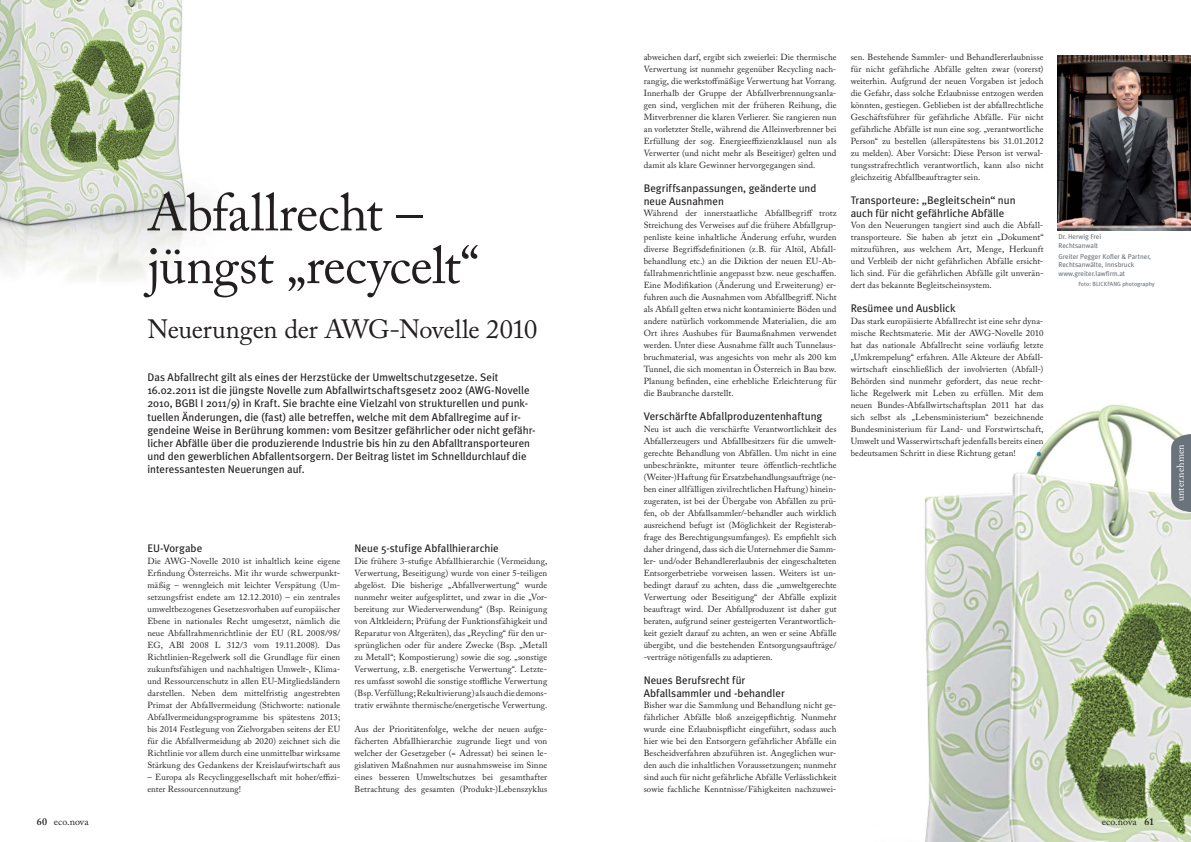
<style>
.page{position:relative;width:1191px;height:842px;background:#fff}
.page>*{position:absolute;margin:0;border:0;box-sizing:border-box;transform-origin:0 0}
.t1{font:52.7px/52.7px "Adobe Caslon Pro";letter-spacing:-.015em;color:#231f20}
.t2{font:30px "Meta Plus";color:#3985a0}
.t3{font:26.4px "Adobe Caslon Pro";letter-spacing:-.01em;color:#231f20}
.t4{font:11px/13.2px "Meta Plus";color:#231f20}
.t5{font:10px "Adobe Caslon Pro";letter-spacing:.005em;color:#231f20}
.t6{font:10px "Adobe Caslon Pro";color:#fff}
.t7{font:8.8px/12px "Adobe Caslon Pro";letter-spacing:.015em;color:#231f20;text-align:justify}
.t8{font:7px/8.4px "Meta Plus";color:#6a737b}
.t9{font:6px "Meta Plus";color:#6a737b}
.s1{font-weight:600}
</style>
<div class="page">
<img style="left:924px;top:404px;width:267px;height:438px">
<img style="left:0;top:0;width:213px;height:281px">
<img style="left:1057px;top:56px;width:134px;height:174px">
<svg style="left:1171px;top:431px;width:20px;height:84px;background:#7c8489"></svg>
<h1 class="t1" style="left:147px;top:190px;width:333px">Abfallrecht – jüngst „recycelt“</h1>
<h3 class="t3" style="left:147px;top:318px;width:391px">Neuerungen der AWG-Novelle 2010</h3>
<p class="t4" style="left:147px;top:371px;width:389px">Das Abfallrecht gilt als eines der Herzstücke der Umweltschutzgesetze. Seit 16.02.2011 ist die jüngste Novelle zum Abfallwirtschaftsgesetz 2002 (AWG-Novelle 2010, BGBl I 2011/9) in Kraft. Sie brachte eine Vielzahl von strukturellen und punk&shy;tuellen Änderungen, die (fast) alle betreffen, welche mit dem Abfallregime auf ir&shy;gendeine Weise in Berührung kommen: vom Besitzer gefährlicher oder nicht gefähr&shy;licher Abfälle über die produzierende Industrie bis hin zu den Abfalltransporteuren und den gewerblichen Abfallentsorgern. Der Beitrag listet im Schnelldurchlauf die interessantesten Neuerungen auf.</p>
<p class="t4" style="left:147px;top:542px;width:56px">EU-Vorgabe</p>
<p class="t7" style="left:147px;top:556px;width:194px">Die AWG-Novelle 2010 ist inhaltlich keine eigene Erfindung Österreichs. Mit ihr wurde schwerpunkt&shy;mäßig – wenngleich mit leichter Verspätung (Um&shy;setzungsfrist endete am 12.12.2010) – ein zentrales umweltbezogenes Gesetzesvorhaben auf europäischer Ebene in nationales Recht umgesetzt, nämlich die neue Abfallrahmenrichtlinie der EU (RL 2008/98/ EG, ABl 2008 L 312/3 vom 19.11.2008). Das Richtlinien-Regelwerk soll die Grundlage für einen zukunftsfähigen und nachhaltigen Umwelt-, Klima&shy;und Ressourcenschutz in allen EU-Mitgliedsländern darstellen. Neben dem mittelfristig angestrebten Primat der Abfallvermeidung (Stichworte: nationale Abfallvermeidungsprogramme bis spätestens 2013; bis 2014 Festlegung von Zielvorgaben seitens der EU für die Abfallvermeidung ab 2020) zeichnet sich die Richtlinie vor allem durch eine unmittelbar wirksame Stärkung des Gedankens der Kreislaufwirtschaft aus</p>
<p class="t7" style="left:147px;top:772px;width:194px">– Europa als Recyclinggesellschaft mit hoher/effizi&shy;enter Ressourcennutzung!</p>
<p class="t4" style="left:354px;top:542px;width:146px">Neue 5-stufige Abfallhierarchie</p>
<p class="t7" style="left:354px;top:556px;width:194px">Die frühere 3-stufige Abfallhierarchie (Vermeidung, Verwertung, Beseitigung) wurde von einer 5-teiligen abgelöst. Die bisherige „Abfallverwertung“ wurde nunmehr weiter aufgesplittet, und zwar in die „Vor&shy;bereitung zur Wiederverwendung“ (Bsp. Reinigung von Altkleidern; Prüfung der Funktionsfähigkeit und Reparatur von Altgeräten), das „Reycling“ für den ur&shy;sprünglichen oder für andere Zwecke (Bsp. „Metall zu Metall“; Kompostierung) sowie die sog. „sonstige Verwertung, z.B. energetische Verwertung“. Letzte&shy;res umfasst sowohl die sonstige stoffliche Verwertung (Bsp. Verfüllung; Rekultivierung) als auch die demons&shy;trativ erwähnte thermische/energetische Verwertung.</p>
<p class="t7" style="left:354px;top:724px;width:194px">Aus der Prioritätenfolge, welche der neuen aufge&shy;fächerten Abfallhierarchie zugrunde liegt und von welcher der Gesetzgeber (= Adressat) bei seinen le&shy;gislativen Maßnahmen nur ausnahmsweise im Sinne eines besseren Umweltschutzes bei gesamthafter Betrachtung des gesamten (Produkt-)Lebenszyklus</p>
<p class="t7" style="left:643px;top:52px;width:194px">abweichen darf, ergibt sich zweierlei: Die thermische Verwertung ist nunmehr gegenüber Recycling nach&shy;rangig, die werkstoffmäßige Verwertung hat Vorrang.<br>Innerhalb der Gruppe der Abfallverbrennungsanla&shy;gen sind, verglichen mit der früheren Reihung, die Mitverbrenner die klaren Verlierer. Sie rangieren nun an vorletzter Stelle, während die Alleinverbrenner bei Erfüllung der sog. Energieeffizienzklausel nun als Verwerter (und nicht mehr als Beseitiger) gelten und damit als klare Gewinner hervorgegangen sind.</p>
<p class="t4" style="left:643px;top:182px;width:174px">Begriffsanpassungen, geänderte und neue Ausnahmen</p>
<p class="t7" style="left:643px;top:208px;width:194px">Während der innerstaatliche Abfallbegriff trotz Streichung des Verweises auf die frühere Abfallgrup&shy;penliste keine inhaltliche Änderung erfuhr, wurden diverse Begriffsdefinitionen (z.B. für Altöl, Abfall&shy;behandlung etc.) an die Diktion der neuen EU-Ab&shy;fallrahmenrichtlinie angepasst bzw. neue geschaffen.<br>Eine Modifikation (Änderung und Erweiterung) er&shy;fuhren auch die Ausnahmen vom Abfallbegriff. Nicht als Abfall gelten etwa nicht kontaminierte Böden und andere natürlich vorkommende Materialien, die am Ort ihres Aushubes für Baumaßnahmen verwendet werden. Unter diese Ausnahme fällt auch Tunnelaus&shy;bruchmaterial, was angesichts von mehr als 200 km Tunnel, die sich momentan in Österreich in Bau bzw.<br>Planung befinden, eine erhebliche Erleichterung für die Baubranche darstellt.</p>
<p class="t4" style="left:643px;top:410px;width:180px">Verschärfte Abfallproduzentenhaftung</p>
<p class="t7" style="left:643px;top:424px;width:194px">Neu ist auch die verschärfte Verantwortlichkeit des Abfallerzeugers und Abfallbesitzers für die umwelt&shy;gerechte Behandlung von Abfällen. Um nicht in eine unbeschränkte, mitunter teure öffentlich-rechtliche (Weiter-)Haftung für Ersatzbehandlungsaufträge (ne&shy;ben einer allfälligen zivilrechtlichen Haftung) hinein&shy;zugeraten, ist bei der Übergabe von Abfällen zu prü&shy;fen, ob der Abfallsammler/-behandler auch wirklich ausreichend befugt ist (Möglichkeit der Registerab&shy;frage des Berechtigungsumfanges). Es empfiehlt sich daher dringend, dass sich die Unternehmer die Samm&shy;ler- und/oder Behandlererlaubnis der eingeschalteten Entsorgerbetriebe vorweisen lassen. Weiters ist un&shy;bedingt darauf zu achten, dass die „umweltgerechte Verwertung oder Beseitigung“ der Abfälle explizit beauftragt wird. Der Abfallproduzent ist daher gut beraten, aufgrund seiner gesteigerten Verantwortlich&shy;keit gezielt darauf zu achten, an wen er seine Abfälle übergibt, und die bestehenden Entsorgungsaufträge/ -verträge nötigenfalls zu adaptieren.</p>
<p class="t4" style="left:643px;top:674px;width:143px">Neues Berufsrecht für<br>Abfallsammler und -behandler</p>
<p class="t7" style="left:643px;top:700px;width:194px">Bisher war die Sammlung und Behandlung nicht ge&shy;fährlicher Abfälle bloß anzeigepflichtig. Nunmehr wurde eine Erlaubnispflicht eingeführt, sodass auch hier wie bei den Entsorgern gefährlicher Abfälle ein Bescheidverfahren abzuführen ist. Angeglichen wur&shy;den auch die inhaltlichen Voraussetzungen; nunmehr sind auch für nicht gefährliche Abfälle Verlässlichkeit sowie fachliche Kenntnisse/Fähigkeiten nachzuwei-</p>
<p class="t7" style="left:850px;top:52px;width:194px">sen. Bestehende Sammler- und Behandlererlaubnisse für nicht gefährliche Abfälle gelten zwar (vorerst) weiterhin. Aufgrund der neuen Vorgaben ist jedoch die Gefahr, dass solche Erlaubnisse entzogen werden könnten, gestiegen. Geblieben ist der abfallrechtliche Geschäftsführer für gefährliche Abfälle. Für nicht gefährliche Abfälle ist nun eine sog. „verantwortliche Person“ zu bestellen (allerspätestens bis 31.01.2012 zu melden). Aber Vorsicht: Diese Person ist verwal&shy;tungsstrafrechtlich verantwortlich, kann also nicht gleichzeitig Abfallbeauftragter sein.</p>
<p class="t4" style="left:850px;top:194px;width:166px">Transporteure: „Begleitschein“ nun auch für nicht gefährliche Abfälle</p>
<p class="t7" style="left:850px;top:220px;width:194px">Von den Neuerungen tangiert sind auch die Abfall&shy;transporteure. Sie haben ab jetzt ein „Dokument“ mitzuführen, aus welchem Art, Menge, Herkunft und Verbleib der nicht gefährlichen Abfälle ersicht&shy;lich sind. Für die gefährlichen Abfälle gilt unverän&shy;dert das bekannte Begleitscheinsystem.</p>
<p class="t4" style="left:850px;top:302px;width:106px">Resümee und Ausblick</p>
<p class="t7" style="left:850px;top:316px;width:194px">Das stark europäisierte Abfallrecht ist eine sehr dyna&shy;mische Rechtsmaterie. Mit der AWG-Novelle 2010 hat das nationale Abfallrecht seine vorläufig letzte „Umkrempelung“ erfahren. Alle Akteure der Abfall&shy;wirtschaft einschließlich der involvierten (Abfall-)<br>Behörden sind nunmehr gefordert, das neue recht&shy;liche Regelwerk mit Leben zu erfüllen. Mit dem neuen Bundes-Abfallwirtschaftsplan 2011 hat das sich selbst als „Lebensministerium“ bezeichnende Bundesministerium für Land- und Forstwirtschaft, Umwelt und Wasserwirtschaft jedenfalls bereits einen bedeutsamen Schritt in diese Richtung getan!</p>
<p class="t8" style="left:1058px;top:233px;width:44px">Dr. Herwig Frei<br>Rechtsanwalt</p>
<p class="t8" style="left:1058px;top:253px;width:94px">Greiter Pegger Kofler &amp; Partner,<br>Rechtsanwälte, Innsbruck www.greiter.lawfirm.at</p>
<p class="t9" style="left:1078px;top:281px;width:78px">Foto: BLICKFANG photography</p>
<h2 class="t2" style="left:1035px;top:431px;width:9px">.</h2>
<p class="t6" style="left:1176px;top:501px;width:58px;rotate:-90deg">unter.nehmen</p>
<p class="t5" style="left:37px;top:817px;width:53px"><span class="s1">60</span> eco.nova</p>
<p class="t5" style="left:1102px;top:817px;width:54px">eco.nova <span class="s1">61</span></p>
</div>
